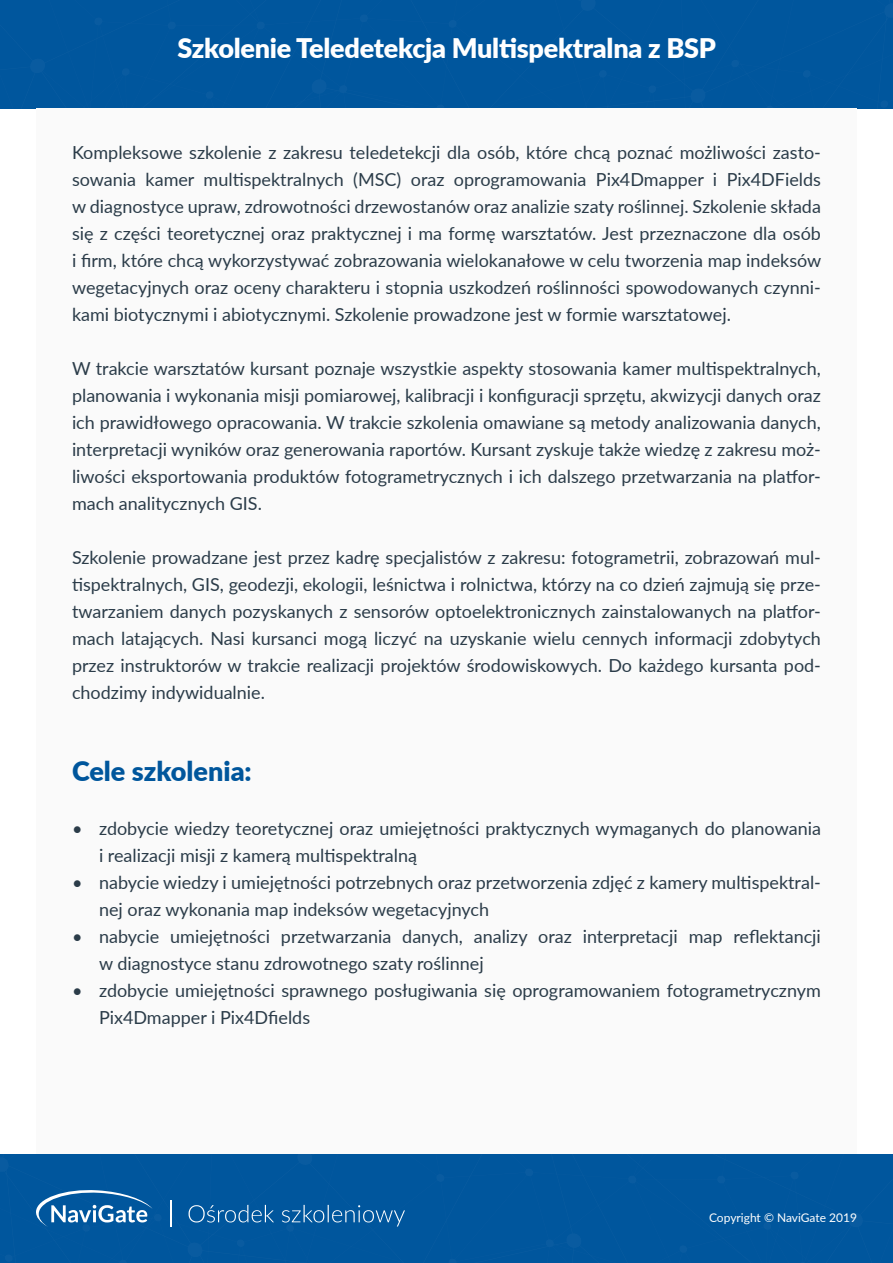
<style>
.page{position:relative;width:893px;height:1263px;background:#fff}
.page>*{position:absolute;margin:0;border:0;box-sizing:border-box;transform-origin:0 0}
.t1{font:900 27px "Lato";letter-spacing:-.01em;color:#fff}
.t2{font:900 27px "Lato";color:#00569c}
.t3{font:18px/27px "Lato";color:#2b3c49}
.t4{font:12px "Lato";color:#fff}
</style>
<div class="page">
<div style="left:0;top:0;width:368px;height:109px;background:#00569d"></div>
<div style="left:368px;top:0;width:525px;height:109px;background:#00569d"></div>
<svg style="left:366px;top:0;width:16px;height:15px"></svg>
<svg style="left:731px;top:60px;width:8px;height:7px"></svg>
<div style="left:36px;top:109px;width:821px;height:1045px;background:#fafafa"></div>
<div style="left:525px;top:1154px;width:368px;height:109px;background:#00569d"></div>
<div style="left:0;top:1154px;width:525px;height:109px;background:#00569d"></div>
<svg style="left:511px;top:1154px;width:15px;height:15px"></svg>
<svg style="left:170px;top:1200px;width:1px;height:27px"></svg>
<svg style="left:36px;top:1188px;width:126px;height:39px"></svg>
<svg style="left:189px;top:1205px;width:216px;height:21px"></svg>
<h1 class="t1" style="left:178px;top:28px;width:540px">Szkolenie Teledetekcja Multispektralna z BSP</h1>
<p class="t3" style="left:72px;top:139px;width:751px;text-align:justify">Kompleksowe szkolenie z zakresu teledetekcji dla osób, które chcą poznać możliwości zasto&shy;sowania kamer multispektralnych (MSC) oraz oprogramowania Pix4Dmapper i Pix4DFields w diagnostyce upraw, zdrowotności drzewostanów oraz analizie szaty roślinnej. Szkolenie składa się z części teoretycznej oraz praktycznej i ma formę warsztatów. Jest przeznaczone dla osób i firm, które chcą wykorzystywać zobrazowania wielokanałowe w celu tworzenia map indeksów wegetacyjnych oraz oceny charakteru i stopnia uszkodzeń roślinności spowodowanych czynni&shy;kami biotycznymi i abiotycznymi. Szkolenie prowadzone jest w formie warsztatowej.</p>
<p class="t3" style="left:72px;top:355px;width:750px;text-align:justify">W trakcie warsztatów kursant poznaje wszystkie aspekty stosowania kamer multispektralnych, planowania i wykonania misji pomiarowej, kalibracji i konfiguracji sprzętu, akwizycji danych oraz ich prawidłowego opracowania. W trakcie szkolenia omawiane są metody analizowania danych, interpretacji wyników oraz generowania raportów. Kursant zyskuje także wiedzę z zakresu moż&shy;liwości eksportowania produktów fotogrametrycznych i ich dalszego przetwarzania na platfor&shy;mach analitycznych GIS.</p>
<p class="t3" style="left:72px;top:544px;width:750px;text-align:justify">Szkolenie prowadzane jest przez kadrę specjalistów z zakresu: fotogrametrii, zobrazowań mul&shy;tispektralnych, GIS, geodezji, ekologii, leśnictwa i rolnictwa, którzy na co dzień zajmują się prze&shy;twarzaniem danych pozyskanych z sensorów optoelektronicznych zainstalowanych na platfor&shy;mach latających. Nasi kursanci mogą liczyć na uzyskanie wielu cennych informacji zdobytych przez instruktorów w trakcie realizacji projektów środowiskowych. Do każdego kursanta pod&shy;chodzimy indywidualnie.</p>
<h1 class="t2" style="left:72px;top:750px;width:181px">Cele szkolenia:</h1>
<p class="t3" style="left:99px;top:814px;width:723px;text-indent:-27px">• zdobycie wiedzy teoretycznej oraz umiejętności praktycznych wymaganych do planowania i realizacji misji z kamerą multispektralną</p>
<p class="t3" style="left:99px;top:868px;width:723px;text-indent:-27px">• nabycie wiedzy i umiejętności potrzebnych oraz przetworzenia zdjęć z kamery multispektral&shy;nej oraz wykonania map indeksów wegetacyjnych</p>
<p class="t3" style="left:99px;top:922px;width:723px;text-indent:-27px">• nabycie umiejętności przetwarzania danych, analizy oraz interpretacji map reflektancji w diagnostyce stanu zdrowotnego szaty roślinnej</p>
<p class="t3" style="left:99px;top:976px;width:723px;text-indent:-27px">• zdobycie umiejętności sprawnego posługiwania się oprogramowaniem fotogrametrycznym<br>Pix4Dmapper i Pix4Dfields</p>
<p class="t4" style="left:709px;top:1209px;width:149px">Copyright © NaviGate 2019</p>
</div>
